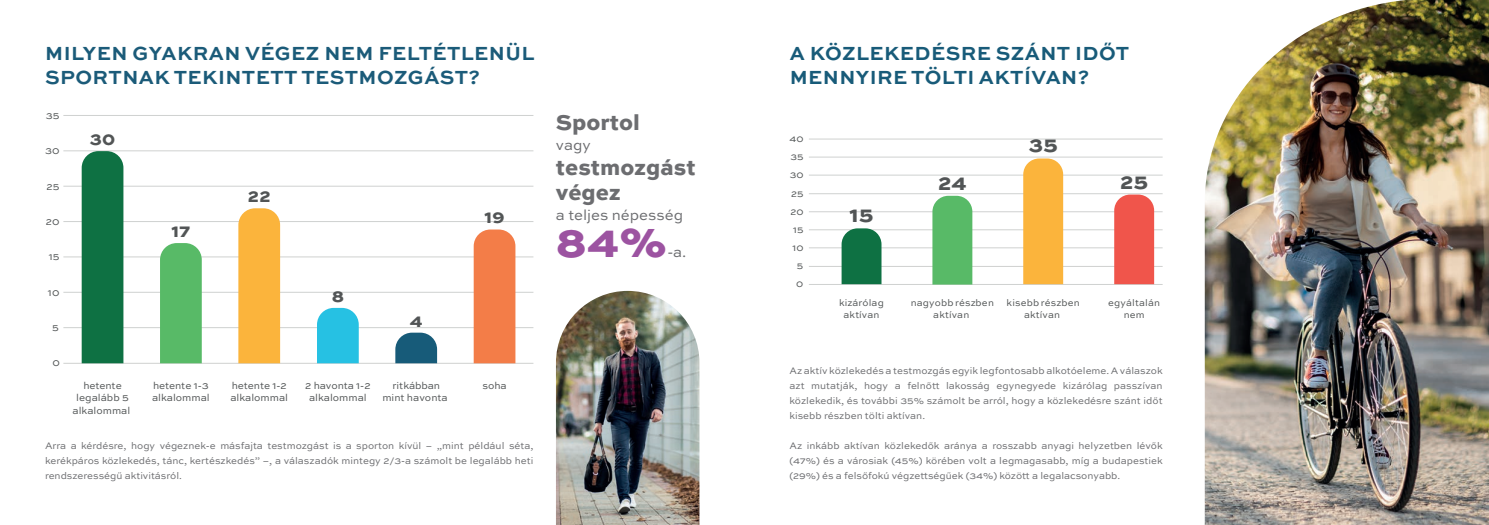
<style>
.page{position:relative;width:1489px;height:525px;background:#fff}
.page>*{position:absolute;margin:0;border:0;box-sizing:border-box;transform-origin:0 0}
.t1{font:800 46.25px "Sweet Sans Pro";color:#9c53a1}
.t2{font:800 22.5px/25px "Sweet Sans Pro";color:#6c6d70}
.t3{font:800 21.88px "Sweet Sans Pro";letter-spacing:.015em;color:#525556}
.t4{font:700 20px/24px "Sweet Sans Pro";letter-spacing:.02em;color:#1b5b79}
.t5{font:700 20px/24px "Sweet Sans Pro";letter-spacing:.02em;color:#185b79}
.t6{font:800 18.38px "Sweet Sans Pro";letter-spacing:.015em;color:#525556}
.t7{font:15px "Sweet Sans Pro";color:#6c6d70}
.t8{font:10.25px/12.4px "Sweet Sans Pro";color:#525556;text-align:center}
.t9{font:10px/15px "Sweet Sans Pro";color:#6c6d70;text-align:justify}
.t10{font:9.88px/11.9px "Sweet Sans Pro";letter-spacing:.015em;color:#525556;text-align:center}
</style>
<div class="page">
<hr style="left:63px;top:115px;width:470px;height:1px;background:#cfd1d0">
<hr style="left:63px;top:150px;width:470px;height:1px;background:#cfd1d0">
<hr style="left:63px;top:186px;width:470px;height:1px;background:#cfd1d0">
<hr style="left:63px;top:221px;width:470px;height:1px;background:#cfd1d0">
<hr style="left:63px;top:256px;width:470px;height:1px;background:#cfd1d0">
<hr style="left:63px;top:292px;width:470px;height:1px;background:#cfd1d0">
<hr style="left:63px;top:363px;width:470px;height:1px;background:#cfd1d0">
<hr style="left:63px;top:327px;width:470px;height:1px;background:#cfd1d0">
<div style="left:82px;top:151px;width:41px;height:212px;background:#0e7143"></div>
<div style="left:160px;top:243px;width:42px;height:120px;background:#58ba67"></div>
<div style="left:238px;top:208px;width:42px;height:155px;background:#fbb43c"></div>
<svg style="left:317px;top:308px;width:42px;height:55px;background:#32c4e4"></svg>
<svg style="left:395px;top:332px;width:42px;height:31px"></svg>
<div style="left:473px;top:229px;width:42px;height:134px;background:#f37d48"></div>
<img style="left:556px;top:291px;width:143px;height:233px">
<hr style="left:808px;top:284px;width:354px;height:1px;background:#cfd1d0">
<hr style="left:808px;top:139px;width:354px;height:1px;background:#cfd1d0">
<hr style="left:808px;top:157px;width:354px;height:1px;background:#cfd1d0">
<hr style="left:808px;top:175px;width:354px;height:1px;background:#cfd1d0">
<hr style="left:808px;top:193px;width:354px;height:1px;background:#cfd1d0">
<hr style="left:808px;top:211px;width:354px;height:1px;background:#cfd1d0">
<hr style="left:808px;top:229px;width:354px;height:1px;background:#cfd1d0">
<hr style="left:808px;top:247px;width:354px;height:1px;background:#cfd1d0">
<hr style="left:808px;top:266px;width:354px;height:1px;background:#cfd1d0">
<svg style="left:841px;top:228px;width:40px;height:56px;background:#1d7a4f"></svg>
<div style="left:932px;top:196px;width:40px;height:88px;background:#58ba67"></div>
<div style="left:1023px;top:158px;width:40px;height:126px;background:#fbb43c"></div>
<div style="left:1114px;top:194px;width:40px;height:90px;background:#f0554b"></div>
<img style="left:1204px;top:0;width:284px;height:524px">
<h3 class="t4" style="left:45px;top:41px;width:490px">MILYEN GYAKRAN VÉGEZ NEM FELTÉTLENÜL<br>SPORTNAK TEKINTETT TESTMOZGÁST?</h3>
<p class="t8" style="left:46px;top:109px;width:15px">35</p>
<p class="t8" style="left:45px;top:144px;width:16px">30</p>
<p class="t8" style="left:47px;top:179px;width:14px">25</p>
<p class="t8" style="left:46px;top:215px;width:15px">20</p>
<p class="t8" style="left:49px;top:250px;width:12px">15</p>
<p class="t8" style="left:48px;top:285px;width:13px">10</p>
<p class="t8" style="left:52px;top:321px;width:8px">5</p>
<p class="t8" style="left:53px;top:356px;width:9px">0</p>
<h3 class="t6" style="left:90px;top:124px;width:27px">30</h3>
<h3 class="t6" style="left:171px;top:216px;width:21px">17</h3>
<h3 class="t6" style="left:248px;top:181px;width:24px">22</h3>
<h3 class="t6" style="left:332px;top:281px;width:14px">8</h3>
<h3 class="t6" style="left:410px;top:306px;width:14px">4</h3>
<h3 class="t6" style="left:484px;top:202px;width:22px">19</h3>
<p class="t8" style="left:72px;top:379px;width:59px">hetente legalább 5 alkalommal</p>
<p class="t8" style="left:152px;top:379px;width:59px;text-align:left">hetente 1-3 alkalommal</p>
<p class="t8" style="left:230px;top:379px;width:59px;text-align:left">hetente 1-2 alkalommal</p>
<p class="t8" style="left:305px;top:379px;width:67px">2 havonta 1-2 alkalommal</p>
<p class="t8" style="left:382px;top:379px;width:67px">ritkábban mint havonta</p>
<p class="t8" style="left:482px;top:379px;width:26px">soha</p>
<p class="t9" style="left:45px;top:437px;width:490px">Arra a kérdésre, hogy végeznek-e másfajta testmozgást is a sporton kívül – „mint például séta, kerékpáros közlekedés, tánc, kertészkedés” –, a válaszadók mintegy 2/3-a számolt be legalább heti rendszerességű aktivitásról.</p>
<h2 class="t2" style="left:556px;top:108px;width:85px">Sportol</h2>
<h3 class="t7" style="left:556px;top:134px;width:36px">vagy</h3>
<h2 class="t2" style="left:556px;top:153px;width:141px">testmozgást végez</h2>
<h3 class="t7" style="left:556px;top:204px;width:129px">a teljes népesség</h3>
<h1 class="t1" style="left:556px;top:205px;width:113px">84%</h1>
<h3 class="t7" style="left:667px;top:241px;width:21px">-a.</h3>
<h3 class="t5" style="left:789px;top:41px;width:341px">A KÖZLEKEDÉSRE SZÁNT IDŐT<br>MENNYIRE TÖLTI AKTÍVAN?</h3>
<p class="t10" style="left:789px;top:132px;width:16px">40</p>
<p class="t10" style="left:790px;top:150px;width:15px">35</p>
<p class="t10" style="left:789px;top:169px;width:15px">30</p>
<p class="t10" style="left:791px;top:187px;width:14px">25</p>
<p class="t10" style="left:790px;top:205px;width:15px">20</p>
<p class="t10" style="left:793px;top:223px;width:12px">15</p>
<p class="t10" style="left:792px;top:241px;width:13px">10</p>
<p class="t10" style="left:796px;top:259px;width:8px">5</p>
<p class="t10" style="left:796px;top:277px;width:9px">0</p>
<h3 class="t3" style="left:849px;top:198px;width:25px">15</h3>
<h3 class="t3" style="left:938px;top:165px;width:30px">24</h3>
<h3 class="t3" style="left:1028px;top:128px;width:31px">35</h3>
<h3 class="t3" style="left:1120px;top:164px;width:29px">25</h3>
<p class="t10" style="left:839px;top:296px;width:46px">kizárólag aktívan</p>
<p class="t10" style="left:910px;top:296px;width:85px">nagyobb részben aktívan</p>
<p class="t10" style="left:1006px;top:296px;width:75px">kisebb részben aktívan</p>
<p class="t10" style="left:1108px;top:296px;width:53px">egyáltalán nem</p>
<p class="t9" style="left:789px;top:362px;width:374px">Az aktív közlekedés a testmozgás egyik legfontosabb alkotóeleme. A válaszok azt mutatják, hogy a felnőtt lakosság egynegyede kizárólag passzívan közlekedik, és további 35% számolt be arról, hogy a közlekedésre szánt időt kisebb részben tölti aktívan.</p>
<p class="t9" style="left:789px;top:437px;width:374px">Az inkább aktívan közlekedők aránya a rosszabb anyagi helyzetben lévők (47%) és a városiak (45%) körében volt a legmagasabb, míg a budapestiek (29%) és a felsőfokú végzettségűek (34%) között a legalacsonyabb.</p>
</div>
